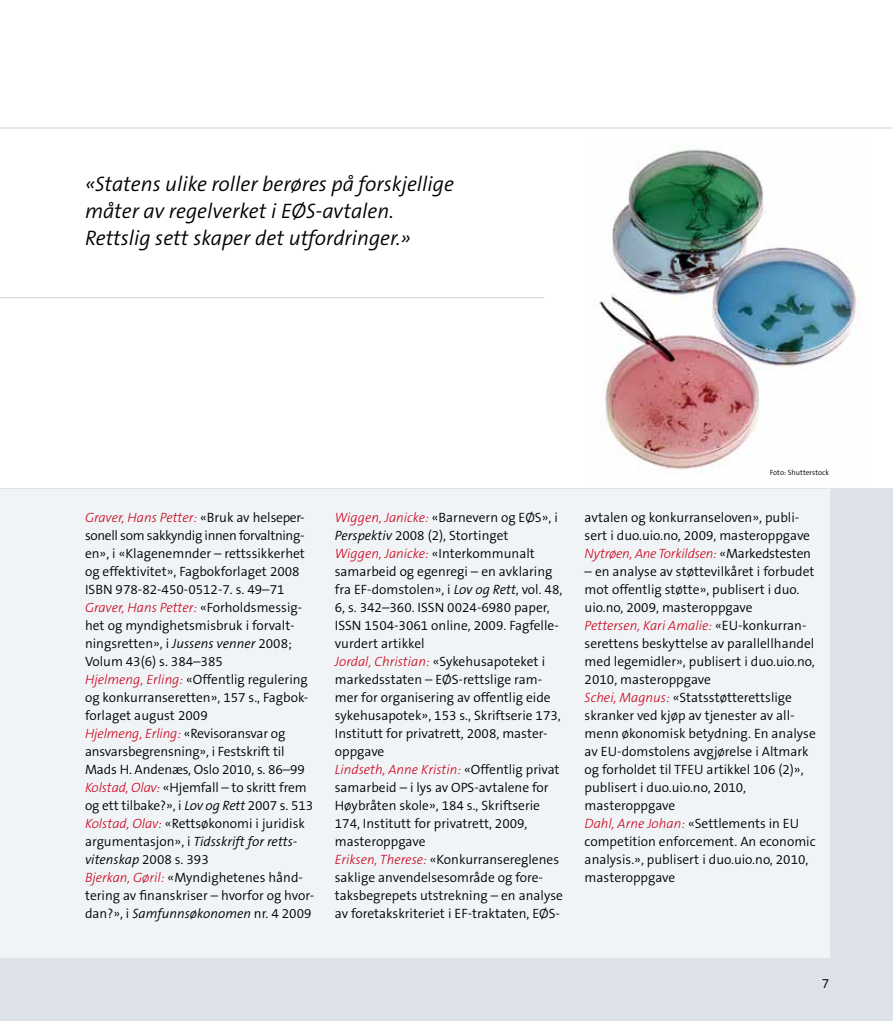
<style>
.page{position:relative;width:893px;height:1021px;background:#fff}
.page>*{position:absolute;margin:0;border:0;box-sizing:border-box;transform-origin:0 0}
.t1{font:italic 300 21px/27px "The Sans B4";color:#000}
.t2{font:300 13.5px/18px "The Sans B4";color:#000}
.t3{font:italic 300 13.5px "The Sans B3";color:#cb021b}
.t4{font:300 7.5px "The Sans B4";color:#000}
.s1{font-family:"The Sans B4";font-style:normal;color:#000}
.s2{font-style:italic}
.s3{font-family:"The Sans B3";font-style:italic;color:#cb021b}
</style>
<div class="page">
<img style="left:585px;top:149px;width:283px;height:340px">
<div style="left:0;top:489px;width:893px;height:531px;background:#dde3e9"></div>
<div style="left:0;top:489px;width:829px;height:468px;background:#f1f4f6"></div>
<hr style="left:0;top:297px;width:544px;height:1px;background:#d0d1d2">
<hr style="left:0;top:128px;width:893px;height:1px;background:#d0d1d2">
<h1 class="t1" style="left:85px;top:171px;width:370px">«Statens ulike roller berøres på forskjellige måter av regelverket i EØS-avtalen.<br>Rettslig sett skaper det utfordringer.»</h1>
<p class="t3" style="left:85px;top:510px;width:221px">Graver, Hans Petter: <span class="s1">«Bruk av helseper-</span></p>
<p class="t2" style="left:85px;top:527px;width:221px">sonell som sakkyndig innen forvaltning&shy;en», i «Klagenemnder – rettssikkerhet og effektivitet», Fagbokforlaget 2008<br>IS BN 978-82-450-0512-7. s. 49–71</p>
<p class="t3" style="left:85px;top:600px;width:219px">Graver, Hans Petter: <span class="s1">«Forholdsmessig-</span></p>
<p class="t2" style="left:85px;top:617px;width:225px">het og myndighetsmisbruk i forvalt&shy;ningsretten», i <span class="s2">Jussens venner</span> 2008; Volum 43(6) s. 384–385<br><span class="s3">Hjelmeng, Erling:</span> «Offentlig regulering og konkurranseretten», 157 s., Fagbok&shy;forlaget august 2009</p>
<p class="t3" style="left:85px;top:726px;width:202px">Hjelmeng, Erling: <span class="s1">«Revisoransvar og</span></p>
<p class="t2" style="left:85px;top:743px;width:231px">ansvarsbegrensning», i Festskrift til Mads H. Andenæs, Oslo 2010, s. 86–99<br><span class="s3">Kolstad, Olav:</span> «Hjemfall – to skritt frem og ett tilbake?», i <span class="s2">Lov og Rett</span> 2007 s. 513<br><span class="s3">Kolstad, Olav:</span> «Rettsøkonomi i juridisk argumentasjon», i <span class="s2">Tidsskrift for retts&shy;vitenskap</span> 2008 s. 393<br><span class="s3">Bjerkan, Gøril:</span> «Myndighetenes hånd&shy;tering av finanskriser – hvorfor og hvor&shy;dan?», i <span class="s2">Samfunnsøkonomen</span> nr. 4 2009</p>
<p class="t2" style="left:335px;top:509px;width:225px"><span class="s3">Wiggen, Janicke:</span> «Barnevern og EØS», i<br><span class="s2">Perspektiv</span> 2008 (2), Stortinget</p>
<p class="t3" style="left:335px;top:546px;width:201px">Wiggen, Janicke: <span class="s1">«I nterkommunalt</span></p>
<p class="t2" style="left:335px;top:563px;width:229px">samarbeid og egenregi – en avklaring fra EF-domstolen», i <span class="s2">Lov og Rett</span>, vol. 48,<br>6, s. 342–360. ISSN</p>
<p class="t2" style="left:447px;top:599px;width:104px">0024-6980 paper,</p>
<p class="t2" style="left:335px;top:617px;width:225px;text-indent:30px">1504-3061 online, 2009. Fagfelle&shy;vurdert artikkel</p>
<p class="t3" style="left:335px;top:654px;width:212px">Jordal, Christian: <span class="s1">«Sykehusapoteket i</span></p>
<p class="t2" style="left:335px;top:671px;width:227px">markedsstaten – EØS- rettslige ram&shy;mer for organisering av offentlig eide sykehusapotek», 153 s., Skriftserie 173, I nstitutt for privatrett, 2008, master&shy;oppgave</p>
<p class="t3" style="left:335px;top:762px;width:226px">Lindseth, Anne Kristin: <span class="s1">«Offentlig privat</span></p>
<p class="t2" style="left:335px;top:779px;width:230px">samarbeid – i lys av OPS-avtalene for Høybråten skole», 184 s., Skriftserie 174, I nstitutt for privatrett, 2009, masteroppgave<br><span class="s3">Eriksen, Therese:</span> «Konkurransereglenes saklige anvendelsesområde og fore&shy;taksbegrepets utstrekning – en analyse av foretakskriteriet i EF-traktaten, EØS-</p>
<p class="t2" style="left:335px;top:617px;width:8px">ISSN</p>
<p class="t4" style="left:770px;top:468px;width:61px">Foto: Shutterstock</p>
<p class="t2" style="left:585px;top:509px;width:227px">avtalen og konkurranseloven», publi&shy;sert i duo.uio.no, 2009, masteroppgave</p>
<p class="t3" style="left:585px;top:546px;width:228px">Nytrøen, Ane Torkildsen: <span class="s1">«Markedstesten</span></p>
<p class="t2" style="left:585px;top:563px;width:231px">– en analyse av støttevilkåret i forbudet mot offentlig støtte», publisert i duo. uio.no, 2009, masteroppgave</p>
<p class="t3" style="left:585px;top:618px;width:223px">Pettersen, Kari Amalie: <span class="s1">«EU-konkurran-</span></p>
<p class="t2" style="left:585px;top:635px;width:233px">serettens beskyttelse av parallellhandel med legemidler», publisert i duo.uio.no, 2010, masteroppgave<br><span class="s3">Schei, Magnus:</span> «Statsstøtterettslige skranker ved kjøp av tjenester av all&shy;menn økonomisk betydning. En analyse av EU-domstolens avgjørelse i Altmark og forholdet til TFEU artikkel 106 (2)», publisert i duo.uio.no, 2010, masteroppgave<br><span class="s3">Dahl, Arne Johan:</span> «Settlements in EU competition enforcement. An economic analysis.», publisert i duo.uio.no, 2010, masteroppgave</p>
<p class="t2" style="left:822px;top:975px;width:9px">7</p>
</div>
